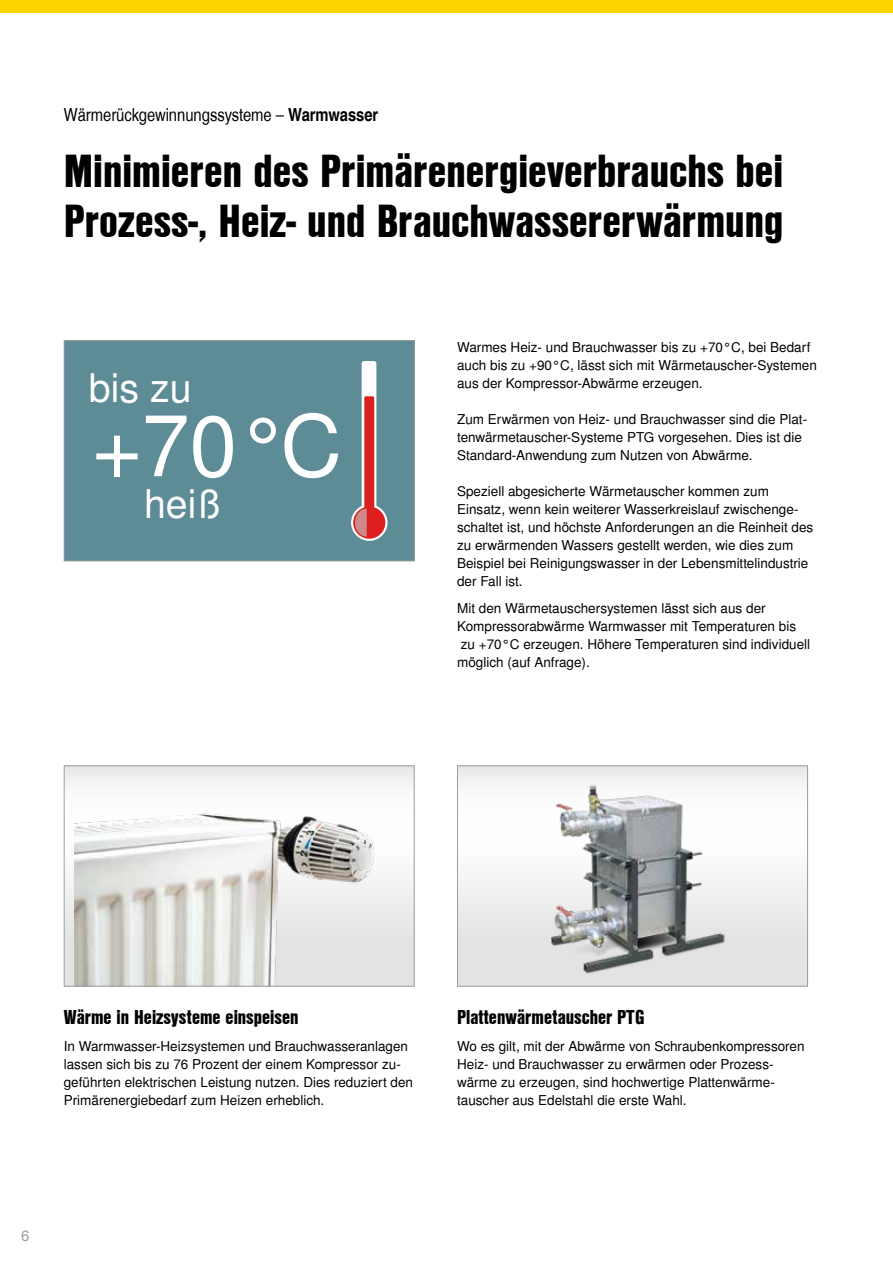
<style>
.page{position:relative;width:893px;height:1263px;background:#fff}
.page>*{position:absolute;margin:0;border:0;box-sizing:border-box;transform-origin:0 0}
.t1{font:85.5px "Nimbus San L";color:#fff}
.t2{font:45px/49.5px "Nimbus San L Bla Con";color:#000}
.t3{font:39.3px "Nimbus San L";color:#fff}
.t4{font:19.5px "Nimbus San L Bla Con";color:#000}
.t5{font:18px "Nimbus San L Reg Con";color:#000}
.t6{font:15px "Nimbus San L";color:#9c9d9d}
.t7{font:13.5px/18px "Nimbus San L";color:#000}
.s1{font-family:"Nimbus San L Bol Con"}
</style>
<div class="page">
<div style="left:0;top:0;width:893px;height:13px;background:#ffd500"></div>
<div style="left:64px;top:341px;width:350px;height:220px;background:#5d8b96"></div>
<svg style="left:362px;top:361px;width:14px;height:175px"></svg>
<svg style="left:351px;top:504px;width:36px;height:37px"></svg>
<div style="left:364px;top:396px;width:10px;height:128px;background:#dd1e1f;border-radius:2px"></div>
<div style="left:353px;top:507px;width:32px;height:32px;background:#dd1e1f;border-radius:50%"></div>
<svg style="left:355px;top:509px;width:12px;height:28px"></svg>
<div style="left:64px;top:340px;width:351px;height:221px;border:1px solid #9c9d9d"></div>
<svg style="left:66px;top:767px;width:347px;height:217px"></svg>
<img style="left:74px;top:767px;width:330px;height:217px">
<div style="left:64px;top:765px;width:351px;height:221px;border:1px solid #9c9d9d"></div>
<svg style="left:459px;top:767px;width:347px;height:217px"></svg>
<img style="left:509px;top:778px;width:247px;height:206px">
<div style="left:457px;top:765px;width:351px;height:221px;border:1px solid #9c9d9d"></div>
<h3 class="t5" style="left:64px;top:104px;width:316px">Wärmerückgewinnungssysteme – <span class="s1">Warmwasser</span></h3>
<h2 class="t2" style="left:64px;top:145px;width:721px">Minimieren des Primärenergieverbrauchs bei<br>Prozess-, Heiz- und Brauchwassererwärmung</h2>
<h3 class="t3" style="left:89px;top:365px;width:104px">bis zu</h3>
<h1 class="t1" style="left:92px;top:395px;width:252px">+70°C</h1>
<h3 class="t3" style="left:144px;top:480px;width:78px">heiß</h3>
<p class="t7" style="left:457px;top:339px;width:361px">Warmes Heiz- und Brauchwasser bis zu +70°C, bei Bedarf auch bis zu +90°C, lässt sich mit Wärmetauscher-Systemen aus der Kompressor-Abwärme erzeugen.</p>
<p class="t7" style="left:457px;top:411px;width:352px">Zum Erwärmen von Heiz- und Brauchwasser sind die Plat&shy;tenwärmetauscher-Systeme PTG vorgesehen. Dies ist die<br>Standard-Anwendung zum Nutzen von Abwärme.</p>
<p class="t7" style="left:457px;top:483px;width:358px">Speziell abgesicherte Wärmetauscher kommen zum Einsatz, wenn kein weiterer Wasserkreislauf zwischenge&shy;schaltet ist, und höchste Anforderungen an die Reinheit des zu erwärmenden Wassers gestellt werden, wie dies zum Beispiel bei Reinigungswasser in der Lebensmittelindustrie der Fall ist.</p>
<p class="t7" style="left:457px;top:600px;width:355px">Mit den Wärmetauschersystemen lässt sich aus der Kompressorabwärme Warmwasser mit Temperaturen bis zu +70°C erzeugen. Höhere Temperaturen sind individuell möglich (auf Anfrage).</p>
<h3 class="t4" style="left:64px;top:1003px;width:236px">Wärme in Heizsysteme einspeisen</h3>
<p class="t7" style="left:64px;top:1038px;width:351px">In Warmwasser-Heizsystemen und Brauchwasseranlagen lassen sich bis zu 76 Prozent der einem Kompressor zu&shy;geführten elektrischen Leistung nutzen. Dies reduziert den Primärenergiebedarf zum Heizen erheblich.</p>
<h3 class="t4" style="left:457px;top:1003px;width:189px">Plattenwärmetauscher PTG</h3>
<p class="t7" style="left:457px;top:1038px;width:349px">Wo es gilt, mit der Abwärme von Schraubenkompressoren Heiz- und Brauchwasser zu erwärmen oder Prozess&shy;wärme zu erzeugen, sind hochwertige Plattenwärme&shy;tauscher aus Edelstahl die erste Wahl.</p>
<p class="t6" style="left:21px;top:1226px;width:10px">6</p>
</div>
